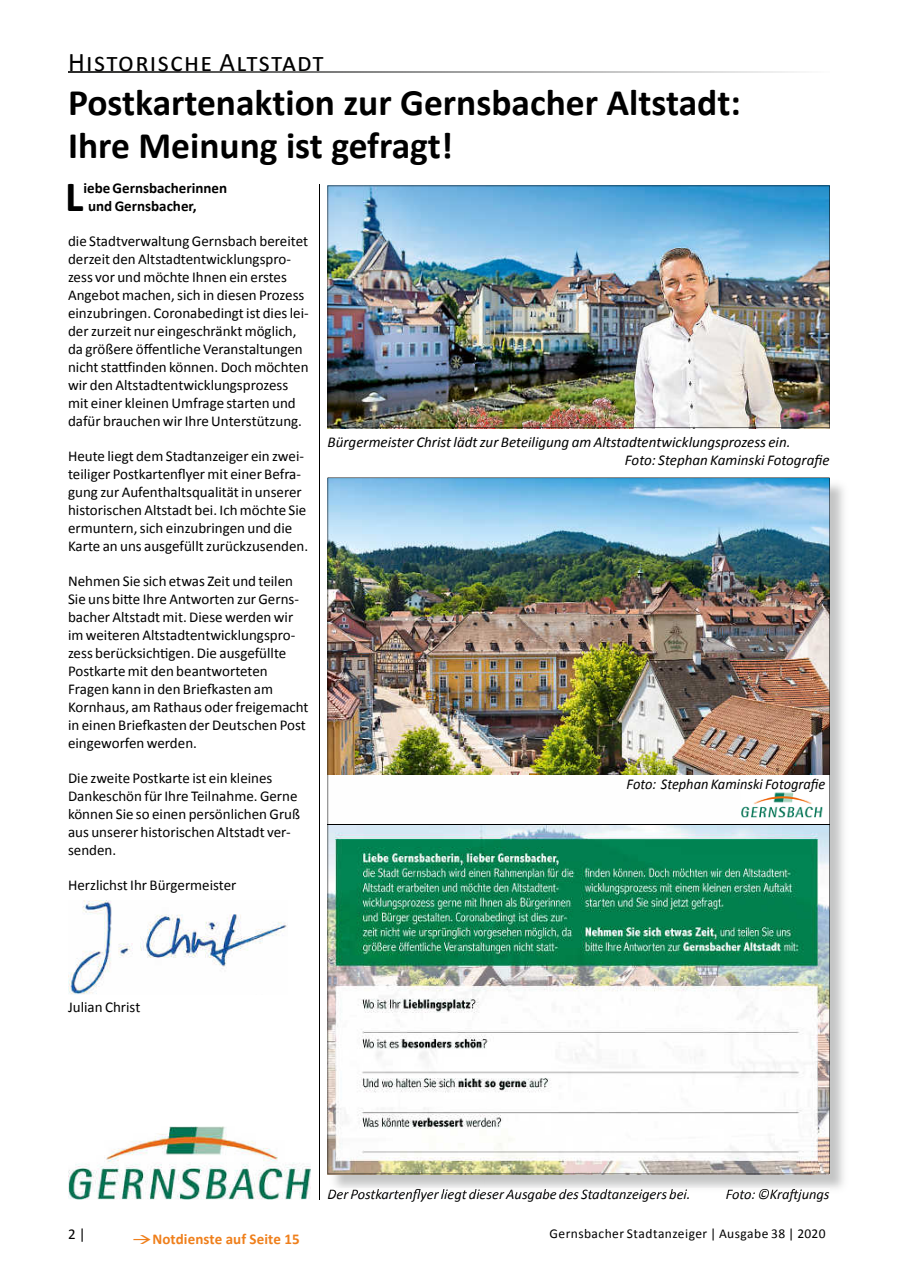
<style>
.page{position:relative;width:902px;height:1280px;background:#fff}
.page>*{position:absolute;margin:0;border:0;box-sizing:border-box;transform-origin:0 0}
.t1{font:700 43.35px "Calibri";color:#000}
.t2{font:700 37.5px/43.5px "Calibri";color:#000}
.t3{font:27px "Calibri";letter-spacing:.05em;color:#000}
.t4{font:15px/18px "Calibri";color:#000}
.t5{font:italic 15px "Calibri";color:#000;scale:.96 1}
.t6{font:italic 15px/18px "Calibri";color:#000}
.t7{font:700 15px/18px "Calibri";color:#000}
.t8{font:700 15px "Calibri";letter-spacing:.005em;color:#ef7f1b}
.t9{font:13.5px "Calibri";letter-spacing:.03em;color:#000}
</style>
<div class="page">
<hr style="left:319px;top:184px;width:1px;height:1015px;background:#000">
<svg style="left:68px;top:71px;width:729px;height:1px"></svg>
<img style="left:68px;top:900px;width:219px;height:94px">
<img style="left:327px;top:186px;width:502px;height:242px">
<img style="left:68px;top:1126px;width:242px;height:73px">
<img style="left:329px;top:1174px;width:467px;height:15px">
<img style="left:796px;top:480px;width:48px;height:713px">
<img style="left:329px;top:1189px;width:500px;height:4px">
<img style="left:327px;top:477px;width:502px;height:697px">
<hr style="left:327px;top:825px;width:502px;height:1px;background:#000">
<h3 class="t3" style="left:68px;top:45px;width:257px">Historische Altstadt</h3>
<h2 class="t2" style="left:68px;top:81px;width:674px">Postkartenaktion zur Gernsbacher Altstadt:<br>Ihre Meinung ist gefragt!</h2>
<h1 class="t1" style="left:65px;top:169px;width:20px">L</h1>
<p class="t7" style="left:88px;top:179px;width:140px;text-indent:-5px">iebe Gernsbacherinnen und Gernsbacher,</p>
<p class="t4" style="left:68px;top:232px;width:242px">die Stadtverwaltung Gernsbach bereitet derzeit den Altstadtentwicklungspro&shy;zess vor und möchte Ihnen ein erstes Angebot machen, sich in diesen Prozess einzubringen. Coronabedingt ist dies lei&shy;der zurzeit nur eingeschränkt möglich, da größere öffentliche Veranstaltungen nicht stattfinden können. Doch möchten wir den Altstadtentwicklungsprozess mit einer kleinen Umfrage starten und dafür brauchen wir Ihre Unterstützung.</p>
<p class="t4" style="left:68px;top:447px;width:242px">Heute liegt dem Stadtanzeiger ein zwei&shy;teiliger Postkartenflyer mit einer Befra&shy;gung zur Aufenthaltsqualität in unserer historischen Altstadt bei. Ich möchte Sie ermuntern, sich einzubringen und die Karte an uns ausgefüllt zurückzusenden.</p>
<p class="t4" style="left:68px;top:572px;width:242px">Nehmen Sie sich etwas Zeit und teilen Sie uns bitte Ihre Antworten zur Gerns&shy;bacher Altstadt mit. Diese werden wir im weiteren Altstadtentwicklungspro&shy;zess berücksichtigen. Die ausgefüllte Postkarte mit den beantworteten Fragen kann in den Briefkasten am Kornhaus, am Rathaus oder freigemacht in einen Briefkasten der Deutschen Post eingeworfen werden.</p>
<p class="t4" style="left:68px;top:769px;width:233px">Die zweite Postkarte ist ein kleines<br>Dankeschön für Ihre Teilnahme. Gerne können Sie so einen persönlichen Gruß aus unserer historischen Altstadt ver&shy;senden.</p>
<p class="t4" style="left:68px;top:876px;width:170px">Herzlichst Ihr Bürgermeister</p>
<p class="t6" style="left:625px;top:432px;width:206px;text-indent:-297px">Bürgermeister Christ lädt zur Beteiligung am Altstadtentwicklungsprozess ein.<br>Foto: Stephan Kaminski Fotografie</p>
<p class="t5" style="left:626px;top:773px;width:208px">Foto: Stephan Kaminski Fotografie</p>
<p class="t4" style="left:68px;top:998px;width:74px">Julian Christ</p>
<p class="t5" style="left:327px;top:1184px;width:379px">Der Postkartenflyer liegt dieser Ausgabe des Stadtanzeigers bei.</p>
<p class="t5" style="left:725px;top:1184px;width:110px">Foto: ©Kraftjungs</p>
<p class="t4" style="left:68px;top:1225px;width:19px">2 |</p>
<p class="t9" style="left:549px;top:1225px;width:277px">Gernsbacher Stadtanzeiger | Ausgabe 38 | 2020</p>
<p class="t8" style="left:152px;top:1229px;width:149px">Notdienste auf Seite 15</p>
</div>
